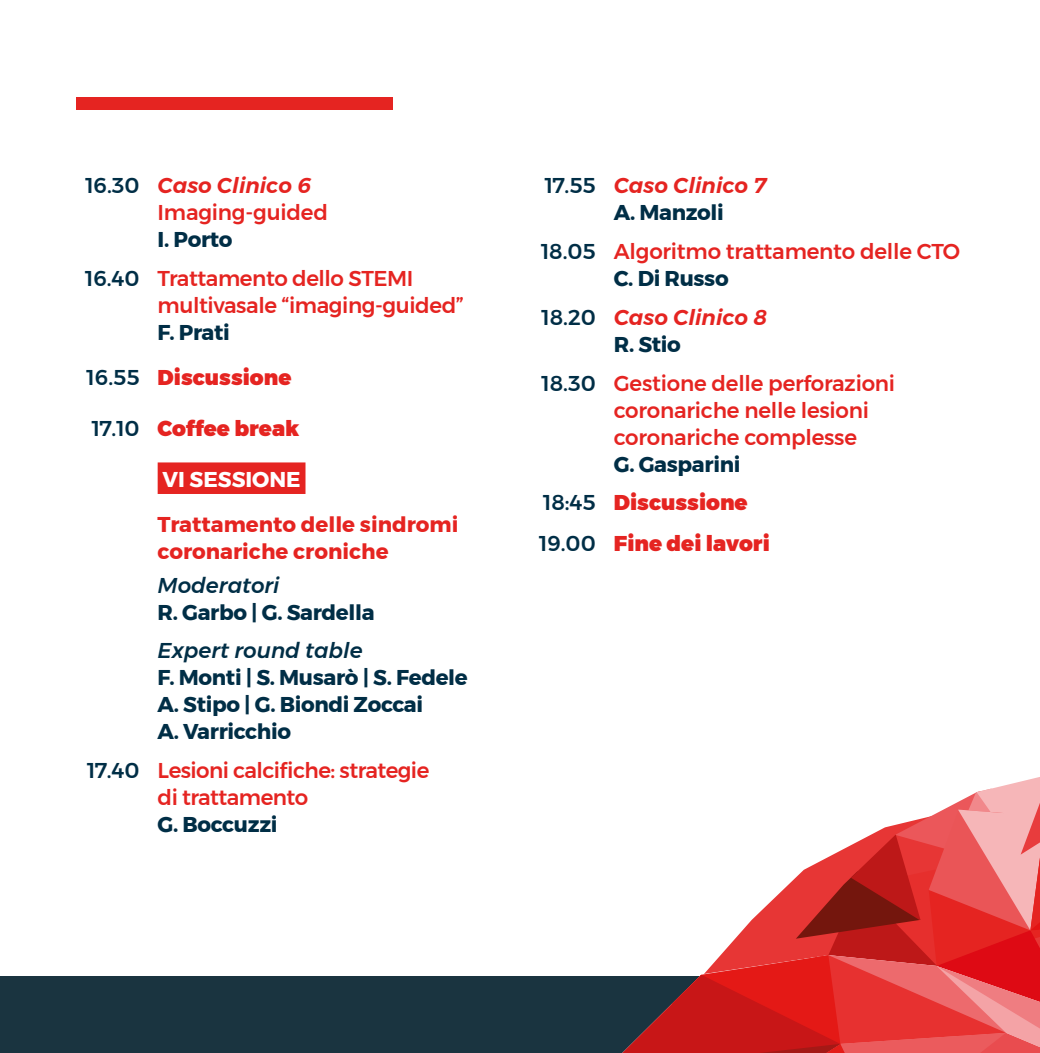
<style>
.page{position:relative;width:1040px;height:1053px;background:#fff}
.page>*{position:absolute;margin:0;border:0;box-sizing:border-box;transform-origin:0 0}
.t1{font:500 21.38px/27px "Montserrat";letter-spacing:-.01em;color:#e52421}
.t2{font:700 21.38px/27px "Montserrat";letter-spacing:-.015em;color:#002e46}
.t3{font:900 21.38px/44.8px "Montserrat";color:#e52421;text-align:center}
.t4{font:italic 600 21.38px/27px "Montserrat";color:#e52421}
.t5{font:700 21.38px/27px "Montserrat";color:#e52421}
.t6{font:italic 500 21.38px "Montserrat";color:#002e46}
.t7{font:700 21.38px "Montserrat";color:#fff}
.s1{color:#002e46}
.s2{font-weight:600;font-style:italic}
.s3{font-weight:700;color:#002e46}
.s4{font-weight:500;color:#002e46}
.s5{font-weight:500;font-style:normal;color:#002e46}
.s6{font-weight:700;font-style:normal;color:#002e46}
.s7{font-weight:500}
.s8{font-weight:900;color:#e52421}
</style>
<div class="page">
<div style="left:158px;top:462px;width:147px;height:32px;background:#e52421"></div>
<div style="left:0;top:976px;width:1040px;height:76px;background:#1a3440"></div>
<svg style="left:623px;top:777px;width:417px;height:275px"></svg>
<div style="left:77px;top:97px;width:316px;height:12px;background:#e52421"></div>
<p class="t1" style="left:158px;top:172px;width:172px;text-indent:-72px"><span class="s1">16.30</span> <span class="s2">Caso Clinico 6<br></span>Imaging-guided</p>
<p class="t1" style="left:85px;top:220px;width:330px;line-height:38.7px;text-indent:72px"><span class="s3">I. Porto<br></span><span class="s1">16.40</span> Trattamento dello STEMI</p>
<p class="t1" style="left:158px;top:292px;width:308px">multivasale “imaging-guided”</p>
<p class="t3" style="left:87px;top:310px;width:206px"><span class="s3">F. Prati<br></span><span class="s4">16.55</span> Discussione</p>
<p class="t3" style="left:92px;top:406px;width:209px"><span class="s4">17.10</span> Coffee break</p>
<p class="t7" style="left:162px;top:462px;width:140px">VI SESSIONE</p>
<p class="t5" style="left:158px;top:511px;width:302px">Trattamento delle sindromi coronariche croniche</p>
<p class="t6" style="left:158px;top:568px;width:123px">Moderatori</p>
<p class="t2" style="left:158px;top:598px;width:218px">R. Garbo | G. Sardella</p>
<p class="t6" style="left:158px;top:634px;width:206px">Expert round table</p>
<p class="t2" style="left:158px;top:664px;width:312px">F. Monti | S. Musarò | S. Fedele<br>A. Stipo | G. Biondi Zoccai<br>A. Varricchio</p>
<p class="t1" style="left:158px;top:756px;width:273px;text-indent:-70px"><span class="s1">17.40</span> Lesioni calcifiche: strategie di trattamento</p>
<p class="t2" style="left:158px;top:811px;width:121px">G. Boccuzzi</p>
<p class="t4" style="left:614px;top:172px;width:154px;text-indent:-69px"><span class="s5">17.55</span> Caso Clinico 7<br><span class="s6">A. Manzoli</span></p>
<p class="t1" style="left:614px;top:238px;width:348px;text-indent:-73px"><span class="s1">18.05</span> Algoritmo trattamento delle CTO<br><span class="s3">C. Di Russo</span></p>
<p class="t4" style="left:614px;top:304px;width:155px;text-indent:-72px"><span class="s5">18.20</span> Caso Clinico 8<br><span class="s6">R. Stio</span></p>
<p class="t1" style="left:614px;top:369px;width:283px;text-indent:-72px"><span class="s1">18.30</span> Gestione delle perforazioni coronariche nelle lesioni coronariche complesse</p>
<p class="t2" style="left:543px;top:444px;width:206px;line-height:38.7px;text-indent:71px">G. Gasparini<br><span class="s7">18:45</span> <span class="s8">Discussione</span></p>
<p class="t3" style="left:539px;top:521px;width:232px"><span class="s4">19.00</span> Fine dei lavori</p>
</div>
